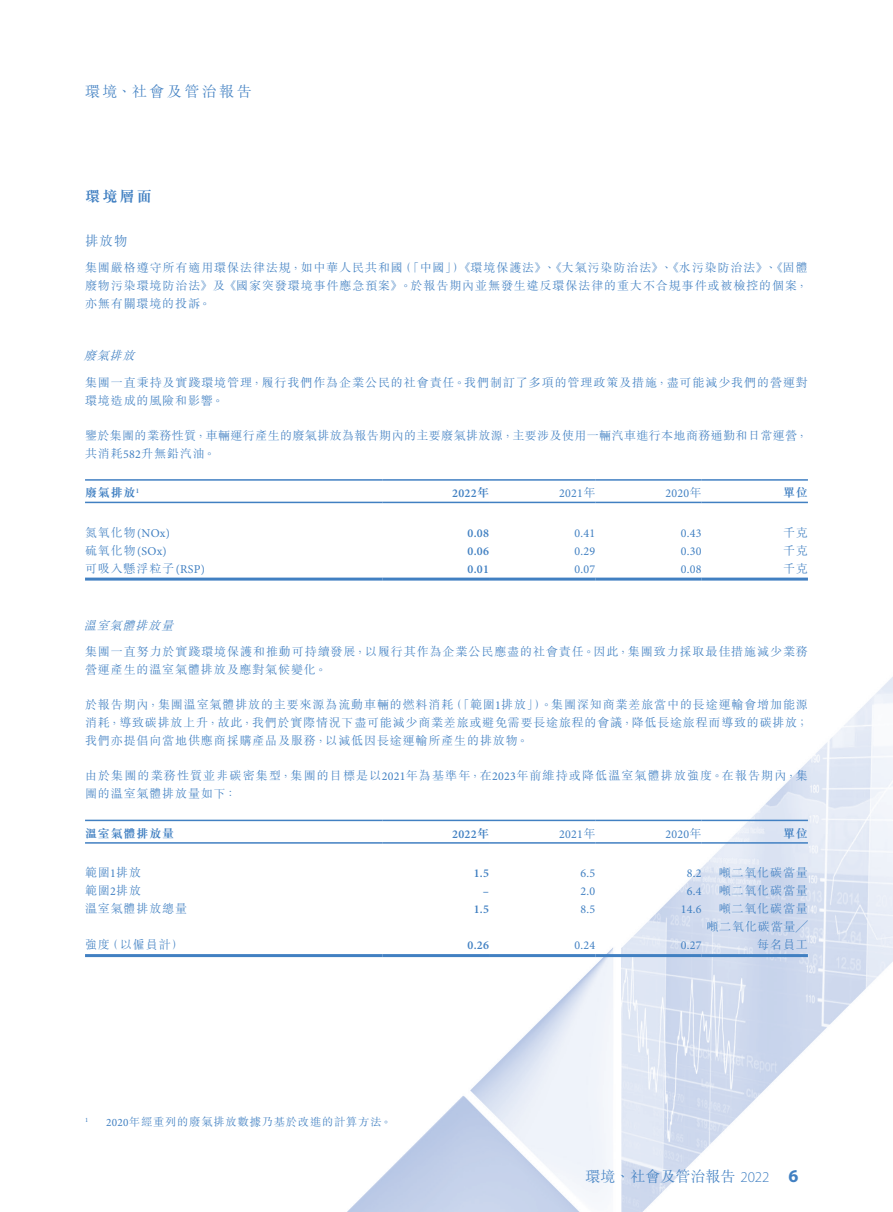
<style>
.page{position:relative;width:893px;height:1212px;background:#fff}
.page>*{position:absolute;margin:0;border:0;box-sizing:border-box;transform-origin:0 0}
.t1{font:700 18px "Myriad Pro";color:#4180c2}
.t2{font:300 15px "M Sung HK";color:#4180c2}
.t3{font:300 15px "M Sung HK";letter-spacing:.16em;color:#4180c2}
.t4{font:700 15px "M Sung HK";color:#4180c2}
.t5{font:300 13.5px "M Sung HK";color:#4180c2}
.t6{font:300 12px/18px "M Sung HK";letter-spacing:.075em;color:#4180c2}
.t7{font:12px "Minion Pro";letter-spacing:.025em;color:#4180c2}
.t8{font:300 12px/18px "M Sung HK";letter-spacing:.095em;color:#4180c2}
.t9{font:300 12px/18px "M Sung HK";letter-spacing:.035em;color:#4180c2}
.t10{font:600 12px "Minion Pro";letter-spacing:.02em;color:#4180c2}
.t11{font:700 12px "M Sung HK";letter-spacing:.07em;color:#4180c2}
.t12{font:italic 300 12px "M Sung HK";color:#4180c2}
.t13{font:300 11.25px "M Sung HK";letter-spacing:.075em;color:#4180c2}
.t14{font:600 7.05px "Minion Pro";color:#4180c2}
.t15{font:6.6px "Minion Pro";color:#4180c2}
.s1{font-family:"Minion Pro";font-weight:400}
.s2{font-family:"M Sung HK";font-weight:300}
.s3{font-family:"M Sung HK";font-weight:700}
.s4{font-family:"Myriad Pro"}
</style>
<div class="page">
<img style="left:85px;top:501px;width:808px;height:711px">
<hr style="left:85px;top:479px;width:298px;height:2px;background:#4180c2">
<hr style="left:383px;top:479px;width:106px;height:2px;background:#4180c2">
<hr style="left:489px;top:479px;width:106px;height:2px;background:#4180c2">
<hr style="left:595px;top:479px;width:107px;height:2px;background:#4180c2">
<hr style="left:702px;top:479px;width:106px;height:2px;background:#4180c2">
<hr style="left:85px;top:502px;width:298px;height:1px;background:#4180c2">
<hr style="left:383px;top:502px;width:106px;height:1px;background:#4180c2">
<hr style="left:489px;top:502px;width:106px;height:1px;background:#4180c2">
<hr style="left:595px;top:502px;width:107px;height:1px;background:#4180c2">
<hr style="left:702px;top:502px;width:106px;height:1px;background:#4180c2">
<hr style="left:85px;top:578px;width:298px;height:3px;background:#4180c2">
<hr style="left:383px;top:578px;width:106px;height:3px;background:#4180c2">
<hr style="left:489px;top:578px;width:106px;height:3px;background:#4180c2">
<hr style="left:595px;top:578px;width:107px;height:3px;background:#4180c2">
<hr style="left:702px;top:578px;width:106px;height:3px;background:#4180c2">
<hr style="left:85px;top:820px;width:298px;height:1px;background:#4180c2">
<hr style="left:383px;top:820px;width:106px;height:1px;background:#4180c2">
<hr style="left:489px;top:820px;width:106px;height:1px;background:#4180c2">
<hr style="left:595px;top:820px;width:107px;height:1px;background:#4180c2">
<hr style="left:702px;top:820px;width:106px;height:1px;background:#4180c2">
<hr style="left:85px;top:842px;width:298px;height:2px;background:#4180c2">
<hr style="left:383px;top:842px;width:106px;height:2px;background:#4180c2">
<hr style="left:489px;top:842px;width:106px;height:2px;background:#4180c2">
<hr style="left:595px;top:842px;width:107px;height:2px;background:#4180c2">
<hr style="left:702px;top:842px;width:106px;height:2px;background:#4180c2">
<hr style="left:85px;top:954px;width:298px;height:3px;background:#4180c2">
<hr style="left:383px;top:954px;width:106px;height:3px;background:#4180c2">
<hr style="left:489px;top:954px;width:106px;height:3px;background:#4180c2">
<hr style="left:595px;top:954px;width:107px;height:3px;background:#4180c2">
<hr style="left:702px;top:954px;width:106px;height:3px;background:#4180c2">
<p class="t3" style="left:85px;top:81px;width:168px">環境、社會及管治報告</p>
<p class="t4" style="left:85px;top:189px;width:68px">環境層面</p>
<p class="t5" style="left:85px;top:231px;width:44px">排放物</p>
<p class="t6" style="left:400px;top:258px;width:410px">（「中國」）《環境保護法》、《大氣污染防治法》、《水污染防治法》、《固體</p>
<p class="t6" style="left:85px;top:258px;width:724px">集團嚴格遵守所有適用環保法律法規，如中華人民共和國<br>廢物污染環境防治法》及《國家突發環境事件應急預案》。於報告期內並無發生違反環保法律的重大不合規事件或被檢控的個案，亦無有關環境的投訴。</p>
<p class="t12" style="left:84px;top:347px;width:56px">廢氣排放</p>
<p class="t6" style="left:85px;top:372px;width:724px">集團一直秉持及實踐環境管理，履行我們作為企業公民的社會責任。我們制訂了多項的管理政策及措施，盡可能減少我們的營運對環境造成的風險和影響。</p>
<p class="t9" style="left:85px;top:425px;width:724px">鑒於集團的業務性質，車輛運行產生的廢氣排放為報告期內的主要廢氣排放源，主要涉及使用一輛汽車進行本地商務通勤和日常運營，共消耗<span class="s1">582</span>升無鉛汽油。</p>
<p class="t11" style="left:783px;top:487px;width:26px">單位</p>
<p class="t11" style="left:85px;top:487px;width:52px">廢氣排放</p>
<p class="t7" style="left:559px;top:485px;width:38px">2021<span class="s2">年</span></p>
<p class="t7" style="left:665px;top:485px;width:38px">2020<span class="s2">年</span></p>
<p class="t10" style="left:452px;top:485px;width:38px">2022<span class="s3">年</span></p>
<p class="t14" style="left:136px;top:486px;width:5px">1</p>
<p class="t7" style="left:85px;top:525px;width:86px"><span class="s2">氮氧化物</span>(NOx)</p>
<p class="t10" style="left:467px;top:524px;width:23px">0.08</p>
<p class="t7" style="left:574px;top:525px;width:22px">0.41</p>
<p class="t7" style="left:681px;top:525px;width:22px">0.43</p>
<p class="t6" style="left:783px;top:522px;width:26px">千克</p>
<p class="t7" style="left:85px;top:543px;width:83px"><span class="s2">硫氧化物</span>(SOx)</p>
<p class="t10" style="left:467px;top:542px;width:23px">0.06</p>
<p class="t7" style="left:574px;top:543px;width:22px">0.29</p>
<p class="t7" style="left:681px;top:543px;width:22px">0.30</p>
<p class="t6" style="left:783px;top:540px;width:26px">千克</p>
<p class="t6" style="left:85px;top:558px;width:121px">可吸入懸浮粒子<span class="s1">(RSP)</span></p>
<p class="t10" style="left:467px;top:560px;width:23px">0.01</p>
<p class="t7" style="left:574px;top:561px;width:22px">0.07</p>
<p class="t7" style="left:681px;top:561px;width:22px">0.08</p>
<p class="t6" style="left:783px;top:558px;width:26px">千克</p>
<p class="t12" style="left:84px;top:617px;width:95px">溫室氣體排放量</p>
<p class="t6" style="left:85px;top:642px;width:724px">集團一直努力於實踐環境保護和推動可持續發展，以履行其作為企業公民應盡的社會責任。因此，集團致力採取最佳措施減少業務營運產生的溫室氣體排放及應對氣候變化。</p>
<p class="t6" style="left:450px;top:695px;width:359px">（「範圍<span class="s1">1</span>排放」）。集團深知商業差旅當中的長途運輸會增加能源</p>
<p class="t6" style="left:85px;top:695px;width:724px">於報告期內，集團溫室氣體排放的主要來源為流動車輛的燃料消耗<br>消耗，導致碳排放上升，故此，我們於實際情況下盡可能減少商業差旅或避免需要長途旅程的會議，降低長途旅程而導致的碳排放;我們亦提倡向當地供應商採購產品及服務，以減低因長途運輸所產生的排放物。</p>
<p class="t8" style="left:85px;top:766px;width:724px">由於集團的業務性質並非碳密集型，集團的目標是以<span class="s1">2021</span>年為基準年，在<span class="s1">2023</span>年前維持或降低溫室氣體排放強度。在報告期內，集團的溫室氣體排放量如下：</p>
<p class="t11" style="left:783px;top:827px;width:26px">單位</p>
<p class="t11" style="left:85px;top:827px;width:91px">溫室氣體排放量</p>
<p class="t7" style="left:559px;top:826px;width:38px">2021<span class="s2">年</span></p>
<p class="t7" style="left:665px;top:826px;width:38px">2020<span class="s2">年</span></p>
<p class="t10" style="left:452px;top:825px;width:38px">2022<span class="s3">年</span></p>
<p class="t6" style="left:85px;top:863px;width:58px">範圍<span class="s1">1</span>排放</p>
<p class="t10" style="left:474px;top:865px;width:17px">1.5</p>
<p class="t7" style="left:580px;top:865px;width:16px">6.5</p>
<p class="t7" style="left:687px;top:865px;width:16px">8.2</p>
<p class="t6" style="left:719px;top:863px;width:91px">噸二氧化碳當量</p>
<p class="t6" style="left:85px;top:881px;width:58px">範圍<span class="s1">2</span>排放</p>
<p class="t10" style="left:483px;top:883px;width:8px">–</p>
<p class="t7" style="left:580px;top:883px;width:16px">2.0</p>
<p class="t7" style="left:687px;top:883px;width:16px">6.4</p>
<p class="t6" style="left:719px;top:881px;width:91px">噸二氧化碳當量</p>
<p class="t6" style="left:85px;top:899px;width:104px">溫室氣體排放總量</p>
<p class="t10" style="left:474px;top:901px;width:17px">1.5</p>
<p class="t7" style="left:580px;top:901px;width:16px">8.5</p>
<p class="t7" style="left:681px;top:901px;width:22px">14.6</p>
<p class="t6" style="left:719px;top:899px;width:91px">噸二氧化碳當量</p>
<p class="t6" style="left:107px;top:935px;width:78px">（以僱員計(</p>
<p class="t6" style="left:85px;top:935px;width:26px">強度</p>
<p class="t10" style="left:467px;top:937px;width:23px">0.26</p>
<p class="t7" style="left:574px;top:937px;width:22px">0.24</p>
<p class="t6" style="left:706px;top:917px;width:103px;text-align:right">噸二氧化碳當量╱每名員工</p>
<p class="t7" style="left:681px;top:937px;width:22px">0.27</p>
<p class="t15" style="left:85px;top:1115px;width:5px">1</p>
<p class="t13" style="left:106px;top:1113px;width:287px"><span class="s1">2020</span>年經重列的廢氣排放數據乃基於改進的計算方法。</p>
<p class="t2" style="left:585px;top:1166px;width:186px">環境、社會及管治報告 <span class="s4">2022</span></p>
<h1 class="t1" style="left:789px;top:1164px;width:11px">6</h1>
</div>
